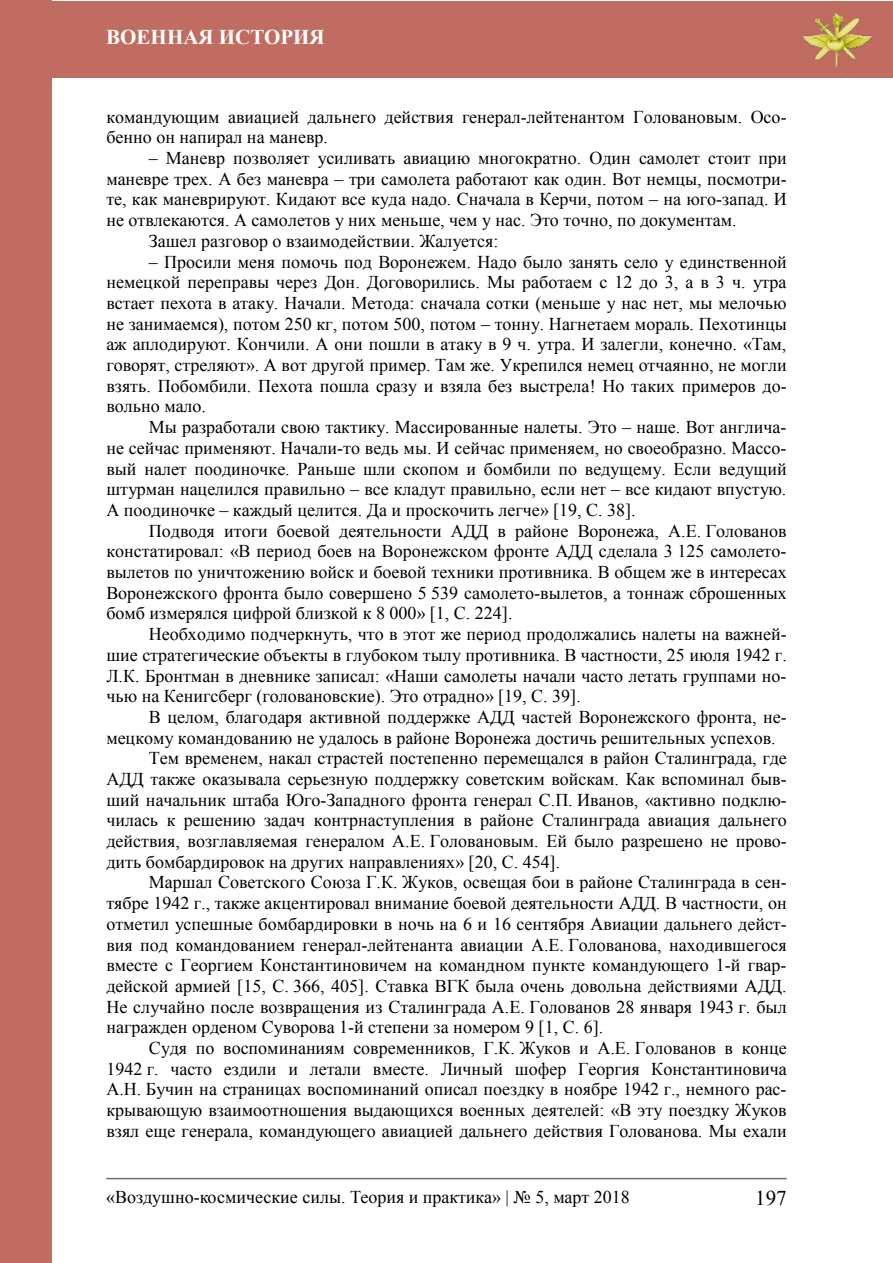
<style>
.page{position:relative;width:893px;height:1263px;background:#fff}
.page>*{position:absolute;margin:0;border:0;box-sizing:border-box;transform-origin:0 0}
.t1{font:700 21px "Times New Roman";color:#fff}
.t2{font:21px "Times New Roman";color:#000}
.t3{font:18px/20.7px "Times New Roman";color:#000;text-align:justify}
</style>
<div class="page">
<hr style="left:106px;top:1178px;width:681px;height:1px;background:#6d6e71">
<div style="left:0;top:1px;width:892px;height:76px;background:#c16c60"></div>
<img style="left:802px;top:13px;width:71px;height:55px">
<div style="left:0;top:1px;width:51px;height:1262px;background:#c16c60"></div>
<p class="t1" style="left:106px;top:23px;width:220px">Военная история</p>
<p class="t3" style="left:106px;top:106px;width:682px">командующим авиацией дальнего действия генерал-лейтенантом Головановым. Осо&shy;бенно он напирал на маневр.</p>
<p class="t3" style="left:149px;top:147px;width:639px">– Маневр позволяет усиливать авиацию многократно. Один самолет стоит при</p>
<p class="t3" style="left:106px;top:168px;width:682px">маневре трех. А без маневра – три самолета работают как один. Вот немцы, посмотри-</p>
<p class="t3" style="left:106px;top:189px;width:682px">те, как маневрируют. Кидают все куда надо. Сначала в Керчи, потом – на юго-запад. И</p>
<p class="t3" style="left:106px;top:209px;width:632px">не отвлекаются. А самолетов у них меньше, чем у нас. Это точно, по документам.</p>
<p class="t3" style="left:149px;top:230px;width:351px">Зашел разговор о взаимодействии. Жалуется:</p>
<p class="t3" style="left:106px;top:251px;width:682px;text-indent:42px">– Просили меня помочь под Воронежем. Надо было занять село у единственной немецкой переправы через Дон. Договорились. Мы работаем с 12 до 3, а в 3 ч. утра встает пехота в атаку. Начали. Метода: сначала сотки (меньше у нас нет, мы мелочью не занимаемся), потом 250 кг, потом 500, потом – тонну. Нагнетаем мораль. Пехотинцы аж аплодируют. Кончили. А они пошли в атаку в 9 ч. утра. И залегли, конечно. «Там, говорят, стреляют». А вот другой пример. Там же. Укрепился немец отчаянно, не могли взять. Побомбили. Пехота пошла сразу и взяла без выстрела! Но таких примеров до&shy;вольно мало.</p>
<p class="t3" style="left:106px;top:416px;width:682px;text-indent:42px">Мы разработали свою тактику. Массированные налеты. Это – наше. Вот англича&shy;не сейчас применяют. Начали-то ведь мы. И сейчас применяем, но своеобразно. Массо&shy;вый налет поодиночке. Раньше шли скопом и бомбили по ведущему. Если ведущий штурман нацелился правильно – все кладут правильно, если нет – все кидают впустую.<br>А поодиночке – каждый целится. Да и проскочить легче» [19, С. 38].</p>
<p class="t3" style="left:106px;top:520px;width:682px;text-indent:42px">Подводя итоги боевой деятельности АДД в районе Воронежа, А.Е. Голованов констатировал: «В период боев на Воронежском фронте АДД сделала 3 125 самолето&shy;вылетов по уничтожению войск и боевой техники противника. В общем же в интересах Воронежского фронта было совершено 5 539 самолето-вылетов, а тоннаж сброшенных бомб измерялся цифрой близкой к 8 000» [1, С. 224].</p>
<p class="t3" style="left:106px;top:623px;width:682px;text-indent:42px">Необходимо подчеркнуть, что в этот же период продолжались налеты на важней&shy;шие стратегические объекты в глубоком тылу противника. В частности, 25 июля 1942 г.<br>Л.К. Бронтман в дневнике записал: «Наши самолеты начали часто летать группами но&shy;чью на Кенигсберг (головановские). Это отрадно» [19, С. 39].</p>
<p class="t3" style="left:149px;top:706px;width:639px">В целом, благодаря активной поддержке АДД частей Воронежского фронта, не-</p>
<p class="t3" style="left:106px;top:727px;width:671px">мецкому командованию не удалось в районе Воронежа достичь решительных успехов.</p>
<p class="t3" style="left:149px;top:748px;width:639px">Тем временем, накал страстей постепенно перемещался в район Сталинграда, где</p>
<p class="t3" style="left:106px;top:768px;width:682px">АДД также оказывала серьезную поддержку советским войскам. Как вспоминал быв-</p>
<p class="t3" style="left:106px;top:789px;width:682px">ший начальник штаба Юго-Западного фронта генерал С.П. Иванов, «активно подклю-</p>
<p class="t3" style="left:106px;top:810px;width:682px">чилась к решению задач контрнаступления в районе Сталинграда авиация дальнего</p>
<p class="t3" style="left:106px;top:830px;width:682px">действия, возглавляемая генералом А.Е. Головановым. Ей было разрешено не прово-</p>
<p class="t3" style="left:106px;top:851px;width:455px">дить бомбардировок на других направлениях» [20, С. 454].</p>
<p class="t3" style="left:149px;top:872px;width:639px">Маршал Советского Союза Г.К. Жуков, освещая бои в районе Сталинграда в сен-</p>
<p class="t3" style="left:106px;top:892px;width:682px">тябре 1942 г., также акцентировал внимание боевой деятельности АДД. В частности, он</p>
<p class="t3" style="left:106px;top:913px;width:682px">отметил успешные бомбардировки в ночь на 6 и 16 сентября Авиации дальнего дейст-</p>
<p class="t3" style="left:106px;top:934px;width:682px">вия под командованием генерал-лейтенанта авиации А.Е. Голованова, находившегося</p>
<p class="t3" style="left:106px;top:954px;width:682px">вместе с Георгием Константиновичем на командном пункте командующего 1-й гвар-</p>
<p class="t3" style="left:106px;top:975px;width:682px">дейской армией [15, С. 366, 405]. Ставка ВГК была очень довольна действиями АДД.</p>
<p class="t3" style="left:106px;top:996px;width:682px">Не случайно после возвращения из Сталинграда А.Е. Голованов 28 января 1943 г. был</p>
<p class="t3" style="left:106px;top:1017px;width:498px">награжден орденом Суворова 1-й степени за номером 9 [1, С. 6].</p>
<p class="t3" style="left:149px;top:1037px;width:639px">Судя по воспоминаниям современников, Г.К. Жуков и А.Е. Голованов в конце</p>
<p class="t3" style="left:106px;top:1058px;width:682px">1942 г. часто ездили и летали вместе. Личный шофер Георгия Константиновича</p>
<p class="t3" style="left:106px;top:1079px;width:682px">А.Н. Бучин на страницах воспоминаний описал поездку в ноябре 1942 г., немного рас-</p>
<p class="t3" style="left:106px;top:1099px;width:682px">крывающую взаимоотношения выдающихся военных деятелей: «В эту поездку Жуков</p>
<p class="t3" style="left:106px;top:1120px;width:682px">взял еще генерала, командующего авиацией дальнего действия Голованова. Мы ехали</p>
<p class="t3" style="left:106px;top:1187px;width:525px">«Воздушно-космические силы. Теория и практика» | № 5, март 2018</p>
<p class="t2" style="left:755px;top:1183px;width:33px">197</p>
</div>
